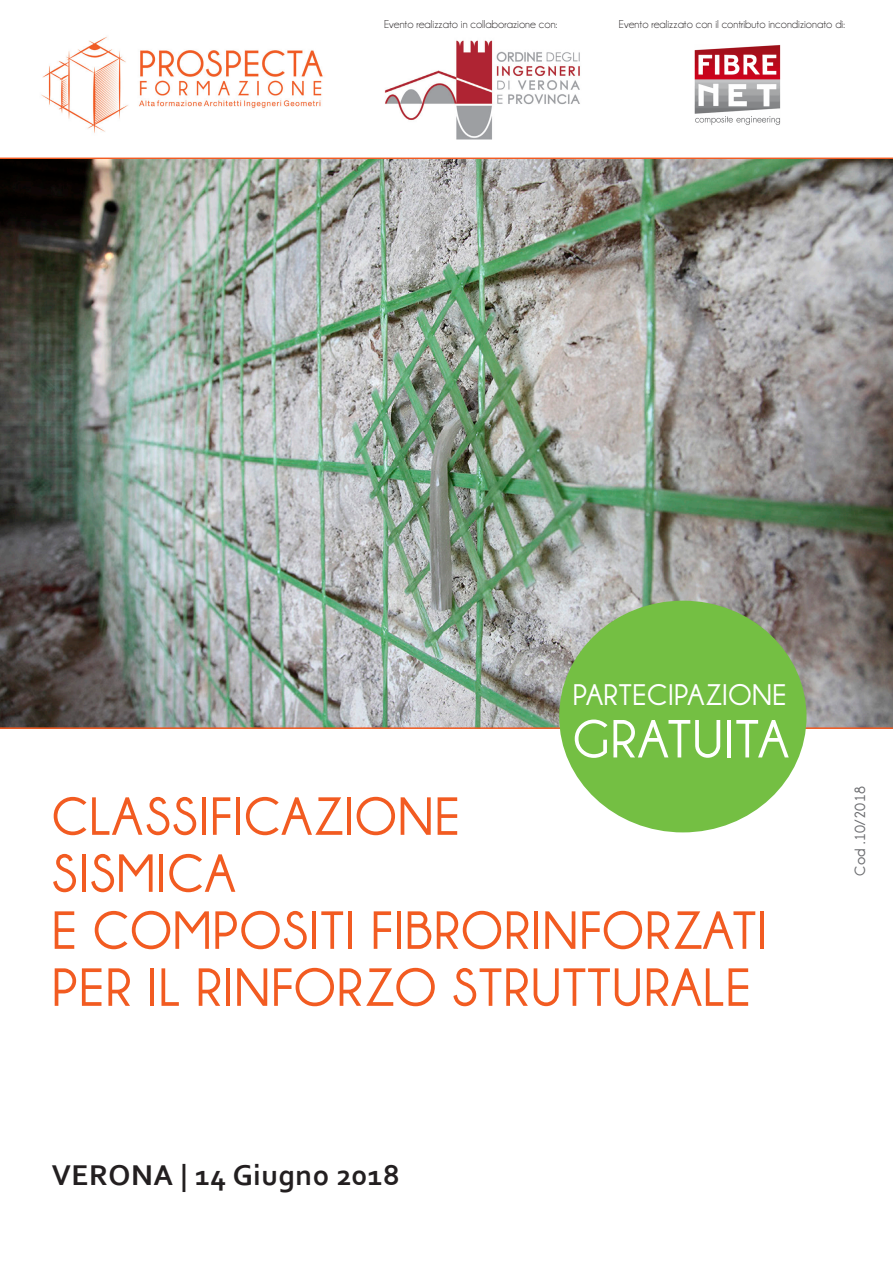
<style>
.page{position:relative;width:893px;height:1263px;background:#fff}
.page>*{position:absolute;margin:0;border:0;box-sizing:border-box;transform-origin:0 0}
.t1{font:700 54px "Champagne&Limousines";letter-spacing:.02em;color:#f25b21}
.t2{font:700 54px "Champagne&Limousines";letter-spacing:.02em;color:#fff}
.t3{font:700 30px "Corbel";letter-spacing:.02em;color:#231f20}
.t4{font:700 30px "Champagne&Limousines";letter-spacing:.02em;color:#fff}
.t5{font:700 15px "Champagne&Limousines";letter-spacing:.02em;color:#6c6d70}
.t6{font:11.55px "Champagne&Limousines";color:#231f20}
</style>
<div class="page">
<hr style="left:0;top:158px;width:893px;height:1px;background:#f25b21">
<img style="left:0;top:159px;width:893px;height:568px">
<hr style="left:0;top:727px;width:893px;height:2px;background:#f25b21">
<div style="left:559px;top:601px;width:247px;height:231px;background:#74bf43;border-radius:50%"></div>
<img style="left:694px;top:45px;width:86px;height:80px">
<img style="left:41px;top:36px;width:282px;height:97px">
<img style="left:384px;top:40px;width:196px;height:100px">
<p class="t6" style="left:384px;top:17px;width:175px">Evento realizzato in collaborazione con:</p>
<p class="t6" style="left:619px;top:17px;width:227px">Evento realizzato con il contributo incondizionato di:</p>
<p class="t4" style="left:573px;top:678px;width:215px">PARTECIPAZIONE</p>
<p class="t2" style="left:573px;top:709px;width:217px">GRATUITA</p>
<p class="t1" style="left:52px;top:786px;width:410px">CLASSIFICAZIONE</p>
<p class="t1" style="left:52px;top:843px;width:185px">SISMICA</p>
<p class="t1" style="left:52px;top:900px;width:717px">E COMPOSITI FIBRORINFORZATI</p>
<p class="t1" style="left:52px;top:957px;width:701px">PER IL RINFORZO STRUTTURALE</p>
<p class="t3" style="left:52px;top:1157px;width:350px">VERONA | 14 Giugno 2018</p>
<p class="t5" style="left:852px;top:876px;width:91px;rotate:-90deg">Cod .10/2018</p>
</div>
